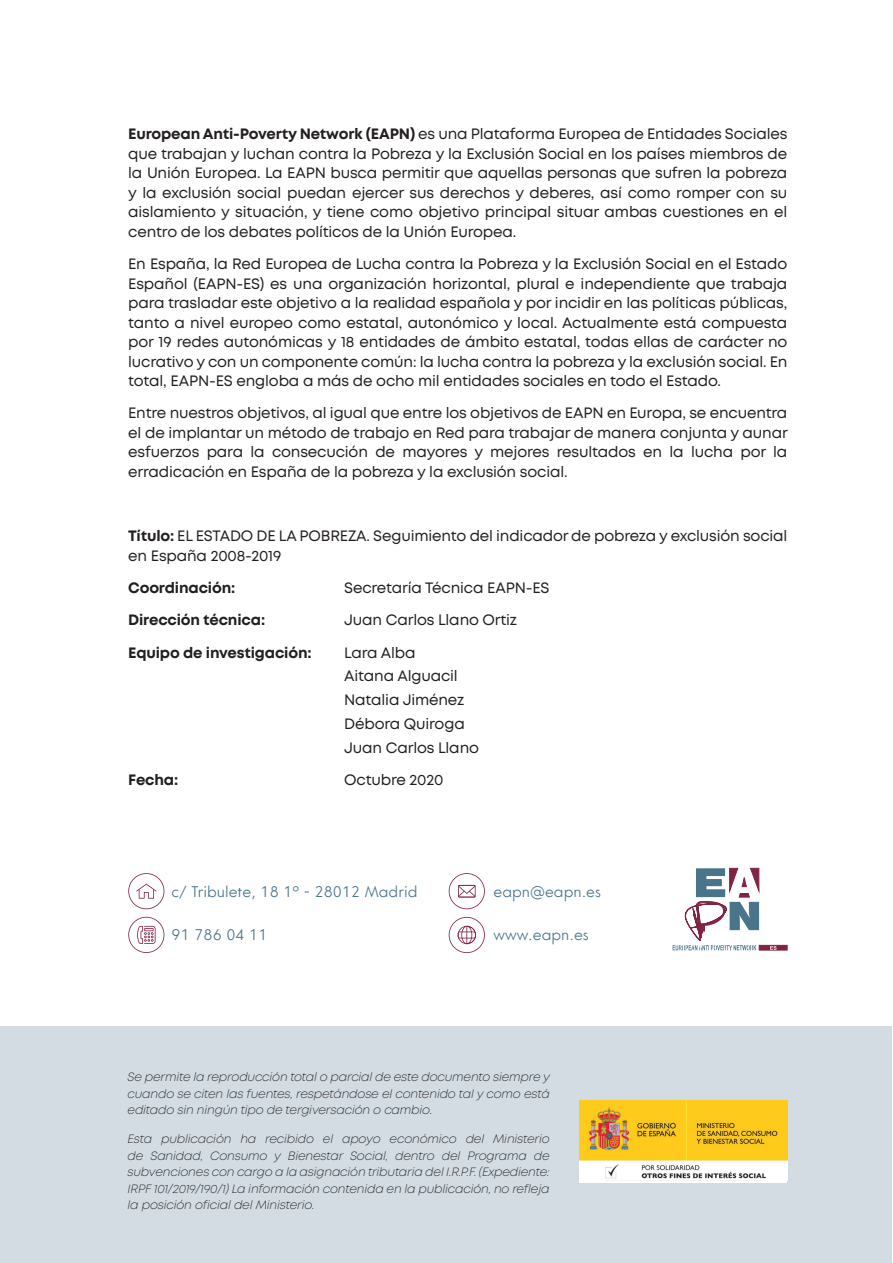
<style>
.page{position:relative;width:893px;height:1263px;background:#fff}
.page>*{position:absolute;margin:0;border:0;box-sizing:border-box;transform-origin:0 0}
.t1{font:300 15.3px "Core Sans G";color:#49748a}
.t2{font:15px/19.5px "Mont";letter-spacing:-.01em;color:#231f20;text-align:justify}
.t3{font:700 15px "Mont";letter-spacing:-.01em;color:#231f20}
.t4{font:italic 300 12px/16.5px "Mont";letter-spacing:-.01em;color:#231f20;text-align:justify}
.s1{font-weight:700}
</style>
<div class="page">
<div style="left:0;top:1026px;width:892px;height:237px;background:#d2dce2"></div>
<svg style="left:673px;top:868px;width:86px;height:82px"></svg>
<div style="left:759px;top:945px;width:28px;height:5px;background:#812345"></div>
<div style="left:759px;top:945px;width:28px;height:5px;border:1px solid #812345"></div>
<svg style="left:770px;top:946px;width:6px;height:4px"></svg>
<svg style="left:128px;top:917px;width:36px;height:36px"></svg>
<svg style="left:449px;top:873px;width:36px;height:36px"></svg>
<svg style="left:128px;top:873px;width:36px;height:36px"></svg>
<svg style="left:449px;top:917px;width:36px;height:36px"></svg>
<div style="left:579px;top:1100px;width:208px;height:83px;background:#fff"></div>
<img style="left:579px;top:1100px;width:208px;height:79px">
<p class="t2" style="left:128px;top:124px;width:661px"><span class="s1">European Anti-Poverty Network (EAPN)</span> es una Plataforma Europea de Entidades Sociales que trabajan y luchan contra la Pobreza y la Exclusión Social en los países miembros de la Unión Europea. La EAPN busca permitir que aquellas personas que sufren la pobreza y la exclusión social puedan ejercer sus derechos y deberes, así como romper con su aislamiento y situación, y tiene como objetivo principal situar ambas cuestiones en el centro de los debates políticos de la Unión Europea.</p>
<p class="t2" style="left:128px;top:254px;width:661px">En España, la Red Europea de Lucha contra la Pobreza y la Exclusión Social en el Estado Español (EAPN-ES) es una organización horizontal, plural e independiente que trabaja para trasladar este objetivo a la realidad española y por incidir en las políticas públicas, tanto a nivel europeo como estatal, autonómico y local. Actualmente está compuesta por 19 redes autonómicas y 18 entidades de ámbito estatal, todas ellas de carácter no lucrativo y con un componente común: la lucha contra la pobreza y la exclusión social. En total, EAPN-ES engloba a más de ocho mil entidades sociales en todo el Estado.</p>
<p class="t2" style="left:128px;top:403px;width:661px">Entre nuestros objetivos, al igual que entre los objetivos de EAPN en Europa, se encuentra el de implantar un método de trabajo en Red para trabajar de manera conjunta y aunar esfuerzos para la consecución de mayores y mejores resultados en la lucha por la erradicación en España de la pobreza y la exclusión social.</p>
<p class="t2" style="left:128px;top:526px;width:661px"><span class="s1">Título:</span> EL ESTADO DE LA POBREZA. Seguimiento del indicador de pobreza y exclusión social en España 2008-2019</p>
<p class="t3" style="left:128px;top:578px;width:109px">Coordinación:</p>
<p class="t2" style="left:344px;top:578px;width:207px">Secretaría Técnica EAPN-ES</p>
<p class="t3" style="left:128px;top:610px;width:138px">Dirección técnica:</p>
<p class="t2" style="left:344px;top:610px;width:174px">Juan Carlos Llano Ortiz</p>
<p class="t3" style="left:128px;top:643px;width:185px">Equipo de investigación:</p>
<p class="t2" style="left:344px;top:641px;width:136px;line-height:23.7px;text-align:left">Lara Alba<br>Aitana Alguacil<br>Natalia Jiménez<br>Débora Quiroga<br>Juan Carlos Llano</p>
<p class="t3" style="left:128px;top:770px;width:52px">Fecha:</p>
<p class="t2" style="left:344px;top:770px;width:101px">Octubre 2020</p>
<p class="t1" style="left:172px;top:882px;width:247px">c/ Tribulete, 18 1º - 28012 Madrid</p>
<p class="t1" style="left:172px;top:926px;width:97px">91 786 04 11</p>
<p class="t1" style="left:493px;top:926px;width:97px">www.eapn.es</p>
<p class="t1" style="left:493px;top:882px;width:109px">eapn@eapn.es</p>
<p class="t4" style="left:128px;top:1069px;width:424px">Se permite la reproducción total o parcial de este documento siempre y cuando se citen las fuentes, respetándose el contenido tal y como está editado sin ningún tipo de tergiversación o cambio.</p>
<p class="t4" style="left:128px;top:1131px;width:424px">Esta publicación ha recibido el apoyo económico del Ministerio de Sanidad, Consumo y Bienestar Social, dentro del Programa de subvenciones con cargo a la asignación tributaria del I.R.P.F. (Expediente:<br>IRPF 101/2019/190/1) La información contenida en la publicación, no refleja la posición oficial del Ministerio.</p>
</div>
